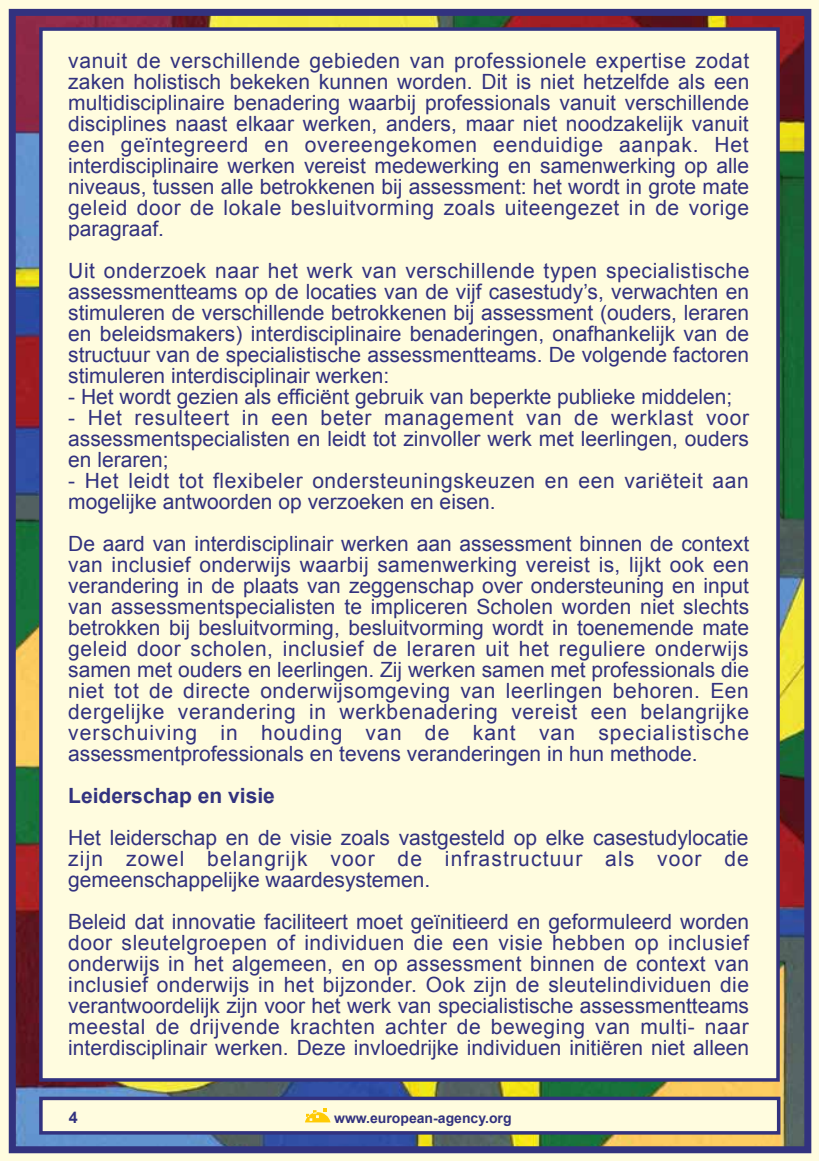
<style>
.page{position:relative;width:819px;height:1161px;background:#fff}
.page>*{position:absolute;margin:0;border:0;box-sizing:border-box;transform-origin:0 0}
.t1{font:21px/21px "Arial";color:#32327f;text-align:justify}
.t2{font:21px/21px "Arial";letter-spacing:.03em;color:#32327f}
.t3{font:700 21px "Arial";color:#32327f}
.t4{font:700 16.1px "Arial";color:#32327f}
.t5{font:700 14px "Arial";color:#32327f}
</style>
<div class="page">
<img style="left:17px;top:17px;width:786px;height:1128px">
<div style="left:0;top:0;width:819px;height:12px;background:#fffcdf"></div>
<div style="left:807px;top:0;width:12px;height:1161px;background:#fffcdf"></div>
<div style="left:0;top:1150px;width:819px;height:11px;background:#fffcdf"></div>
<div style="left:0;top:0;width:12px;height:1161px;background:#fffcdf"></div>
<div style="left:9px;top:9px;width:802px;height:1144px;border:7px solid #32327f"></div>
<div style="left:39px;top:27px;width:740px;height:1054px;background:#fffcdf;border:4px solid #32327f"></div>
<div style="left:39px;top:1096px;width:741px;height:38px;background:#fffcdf;border:4px solid #32327f"></div>
<svg style="left:305px;top:1109px;width:25px;height:13px"></svg>
<p class="t1" style="left:68px;top:51px;width:682px">vanuit de verschillende gebieden van professionele expertise zodat zaken holistisch bekeken kunnen worden. Dit is niet hetzelfde als een multidisciplinaire benadering waarbij professionals vanuit verschillende disciplines naast elkaar werken, anders, maar niet noodzakelijk vanuit een geïntegreerd en overeengekomen eenduidige aanpak. Het interdisciplinaire werken vereist medewerking en samenwerking op alle niveaus, tussen alle betrokkenen bij assessment: het wordt in grote mate geleid door de lokale besluitvorming zoals uiteengezet in de vorige paragraaf.</p>
<p class="t1" style="left:68px;top:261px;width:682px">Uit onderzoek naar het werk van verschillende typen specialistische assessmentteams op de locaties van de vijf casestudy’s, verwachten en stimuleren de verschillende betrokkenen bij assessment (ouders, leraren en beleidsmakers) interdisciplinaire benaderingen, onafhankelijk van de structuur van de specialistische assessmentteams. De volgende factoren stimuleren interdisciplinair werken:</p>
<p class="t1" style="left:68px;top:387px;width:665px">- Het wordt gezien als efficiënt gebruik van beperkte publieke middelen;</p>
<p class="t1" style="left:68px;top:408px;width:682px">- Het resulteert in een beter management van de werklast voor assessmentspecialisten en leidt tot zinvoller werk met leerlingen, ouders en leraren;</p>
<p class="t2" style="left:68px;top:471px;width:682px">- Het leidt tot flexibeler ondersteuningskeuzen en een variëteit aan mogelijke antwoorden op verzoeken en eisen.</p>
<p class="t1" style="left:68px;top:534px;width:682px">De aard van interdisciplinair werken aan assessment binnen de context van inclusief onderwijs waarbij samenwerking vereist is, lijkt ook een verandering in de plaats van zeggenschap over ondersteuning en input van assessmentspecialisten te impliceren Scholen worden niet slechts betrokken bij besluitvorming, besluitvorming wordt in toenemende mate geleid door scholen, inclusief de leraren uit het reguliere onderwijs samen met ouders en leerlingen. Zij werken samen met professionals die niet tot de directe onderwijsomgeving van leerlingen behoren. Een dergelijke verandering in werkbenadering vereist een belangrijke verschuiving in houding van de kant van specialistische assessmentprofessionals en tevens veranderingen in hun methode.</p>
<p class="t3" style="left:68px;top:782px;width:208px">Leiderschap en visie</p>
<p class="t1" style="left:68px;top:828px;width:682px">Het leiderschap en de visie zoals vastgesteld op elke casestudylocatie zijn zowel belangrijk voor de infrastructuur als voor de gemeenschappelijke waardesystemen.</p>
<p class="t1" style="left:68px;top:912px;width:682px">Beleid dat innovatie faciliteert moet geïnitieerd en geformuleerd worden door sleutelgroepen of individuen die een visie hebben op inclusief onderwijs in het algemeen, en op assessment binnen de context van inclusief onderwijs in het bijzonder. Ook zijn de sleutelindividuen die verantwoordelijk zijn voor het werk van specialistische assessmentteams meestal de drijvende krachten achter de beweging van multi- naar interdisciplinair werken. Deze invloedrijke individuen initiëren niet alleen</p>
<p class="t4" style="left:69px;top:1106px;width:10px">4</p>
<p class="t5" style="left:334px;top:1108px;width:179px">www.european-agency.org</p>
</div>
